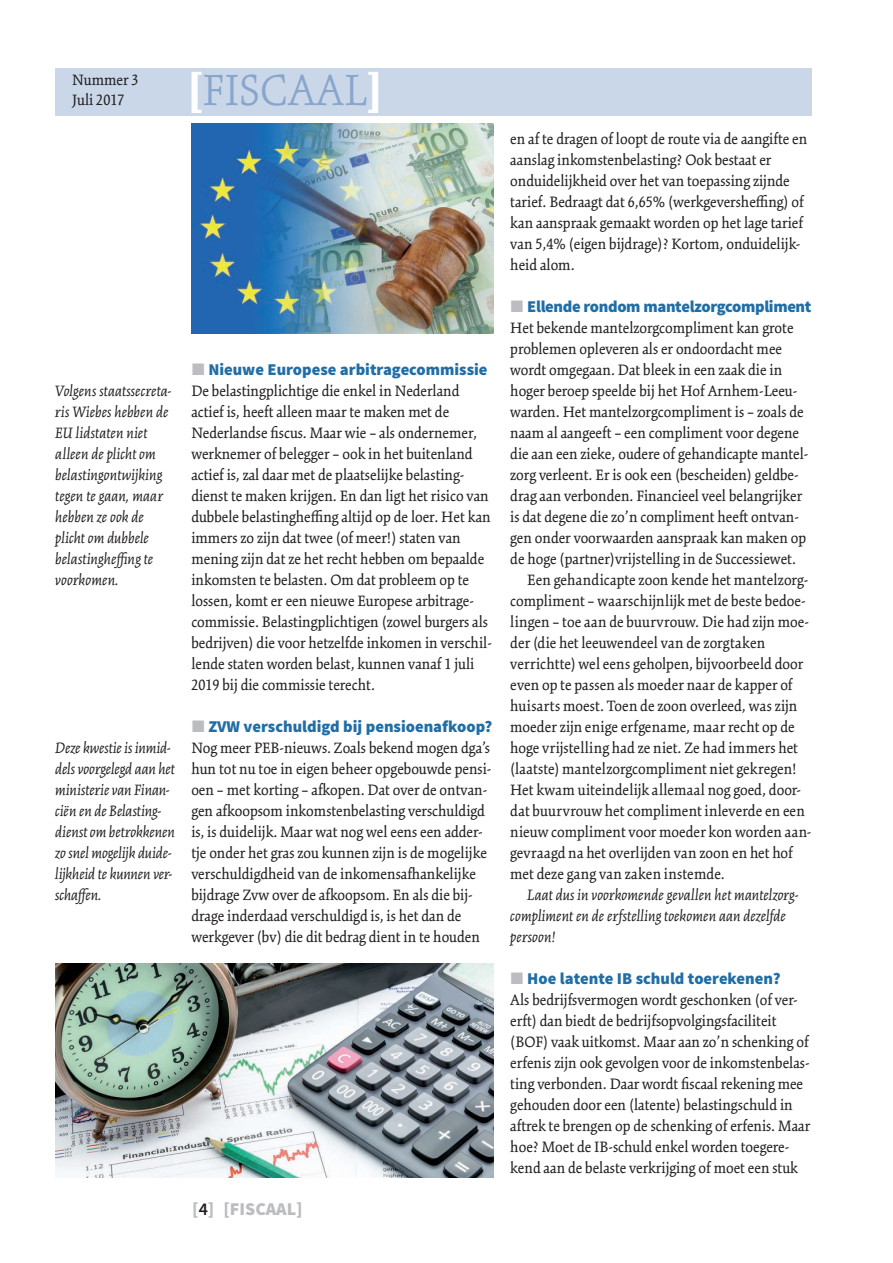
<style>
.page{position:relative;width:893px;height:1263px;background:#fff}
.page>*{position:absolute;margin:0;border:0;box-sizing:border-box;transform-origin:0 0}
.t1{font:300 48px "Kinesis Std";color:#88a5cc}
.t2{font:900 18px "Source Sans Pro";color:#bcbdc0}
.t3{font:16.5px/21px "Kinesis Std";color:#231f20}
.t4{font:italic 16.5px/21px "Kinesis Std";color:#231f20}
.t5{font:900 16.5px "Source Sans Pro";color:#206ea6}
.t6{font:900 16.5px "Source Sans Pro";letter-spacing:-.02em;color:#206ea6}
.s1{font-weight:900;color:#fff}
.s2{font-family:"Mathematical Pi Six";font-weight:400;color:#bcbdc0}
.s3{font-weight:600;color:#231f20}
</style>
<div class="page">
<div style="left:55px;top:68px;width:757px;height:47px;background:#c9d7e9"></div>
<img style="left:191px;top:123px;width:302px;height:210px">
<img style="left:55px;top:963px;width:438px;height:215px">
<p class="t3" style="left:72px;top:70px;width:68px;line-height:19.8px">Nummer 3<br>Juli 2017</p>
<h1 class="t1" style="left:187px;top:63px;width:197px"><span class="s1">[</span>FISCAAL<span class="s1">]</span></h1>
<p class="t4" style="left:55px;top:380px;width:118px">Volgens staatssecreta&shy;ris Wiebes hebben de<br>EU lidstaten niet alleen de plicht om belastingontwijking tegen te gaan, maar hebben ze ook de plicht om dubbele belastingheffing te voorkomen.</p>
<p class="t4" style="left:55px;top:737px;width:121px">Deze kwestie is inmid&shy;dels voorgelegd aan het ministerie van Finan&shy;ciën en de Belasting&shy;dienst om betrokkenen zo snel mogelijk duide&shy;lijkheid te kunnen ver&shy;schaffen.</p>
<p class="t5" style="left:191px;top:359px;width:298px"><span class="s2">J</span> Nieuwe Europese arbitragecommissie</p>
<p class="t3" style="left:191px;top:380px;width:302px">De belastingplichtige die enkel in Nederland actief is, heeft alleen maar te maken met de Nederlandse fiscus. Maar wie – als ondernemer, werknemer of belegger – ook in het buitenland actief is, zal daar met de plaatselijke belasting&shy;dienst te maken krijgen. En dan ligt het risico van dubbele belastingheffing altijd op de loer. Het kan immers zo zijn dat twee (of meer!) staten van mening zijn dat ze het recht hebben om bepaalde inkomsten te belasten. Om dat probleem op te lossen, komt er een nieuwe Europese arbitrage&shy;commissie. Belastingplichtigen (zowel burgers als bedrijven) die voor hetzelfde inkomen in verschil&shy;lende staten worden belast, kunnen vanaf 1 juli 2019 bij die commissie terecht.</p>
<p class="t5" style="left:191px;top:716px;width:303px"><span class="s2">J</span> ZVW verschuldigd bij pensioenafkoop?</p>
<p class="t3" style="left:191px;top:737px;width:302px">Nog meer PEB-nieuws. Zoals bekend mogen dga’s hun tot nu toe in eigen beheer opgebouwde pensi&shy;oen – met korting – afkopen. Dat over de ontvan&shy;gen afkoopsom inkomstenbelasting verschuldigd is, is duidelijk. Maar wat nog wel eens een adder&shy;tje onder het gras zou kunnen zijn is de mogelijke verschuldigdheid van de inkomensafhankelijke bijdrage Zvw over de afkoopsom. En als die bij&shy;drage inderdaad verschuldigd is, is het dan de werkgever (bv) die dit bedrag dient in te houden</p>
<p class="t2" style="left:192px;top:1197px;width:112px">[<span class="s3">4</span>] [FISCAAL]</p>
<p class="t3" style="left:510px;top:128px;width:298px">en af te dragen of loopt de route via de aangifte en aanslag inkomstenbelasting? Ook bestaat er onduidelijkheid over het van toepassing zijnde tarief. Bedraagt dat 6,65% (werkgeversheffing) of kan aanspraak gemaakt worden op het lage tarief van 5,4% (eigen bijdrage)? Kortom, onduidelijk&shy;heid alom.</p>
<p class="t6" style="left:510px;top:296px;width:303px"><span class="s2">J</span> Ellende rondom mantelzorgcompliment</p>
<p class="t3" style="left:510px;top:317px;width:285px">Het bekende mantelzorgcompliment kan grote</p>
<p class="t3" style="left:510px;top:339px;width:273px">problemen opleveren als er ondoordacht mee</p>
<p class="t3" style="left:510px;top:360px;width:273px">wordt omgegaan. Dat bleek in een zaak die in</p>
<p class="t3" style="left:510px;top:381px;width:289px">hoger beroep speelde bij het Hof Arnhem-Leeu-</p>
<p class="t3" style="left:510px;top:402px;width:295px">warden. Het mantelzorgcompliment is – zoals de</p>
<p class="t3" style="left:510px;top:423px;width:290px">naam al aangeeft – een compliment voor degene</p>
<p class="t3" style="left:510px;top:444px;width:300px">die aan een zieke, oudere of gehandicapte mantel-</p>
<p class="t3" style="left:510px;top:465px;width:290px">zorg verleent. Er is ook een (bescheiden) geldbe-</p>
<p class="t3" style="left:510px;top:486px;width:293px">drag aan verbonden. Financieel veel belangrijker</p>
<p class="t3" style="left:510px;top:507px;width:290px">is dat degene die zo’n compliment heeft ontvan-</p>
<p class="t3" style="left:510px;top:528px;width:297px">gen onder voorwaarden aanspraak kan maken op</p>
<p class="t3" style="left:510px;top:549px;width:287px">de hoge (partner)vrijstelling in de Successiewet.</p>
<p class="t3" style="left:527px;top:570px;width:283px">Een gehandicapte zoon kende het mantelzorg-</p>
<p class="t3" style="left:510px;top:591px;width:297px">compliment – waarschijnlijk met de beste bedoe-</p>
<p class="t3" style="left:510px;top:612px;width:300px">lingen – toe aan de buurvrouw. Die had zijn moe-</p>
<p class="t3" style="left:510px;top:633px;width:257px">der (die het leeuwendeel van de zorgtaken</p>
<p class="t3" style="left:510px;top:654px;width:294px">verrichtte) wel eens geholpen, bijvoorbeeld door</p>
<p class="t3" style="left:510px;top:675px;width:284px">even op te passen als moeder naar de kapper of</p>
<p class="t3" style="left:510px;top:696px;width:288px">huisarts moest. Toen de zoon overleed, was zijn</p>
<p class="t3" style="left:510px;top:717px;width:286px">moeder zijn enige erfgename, maar recht op de</p>
<p class="t3" style="left:510px;top:738px;width:289px">hoge vrijstelling had ze niet. Ze had immers het</p>
<p class="t3" style="left:510px;top:759px;width:288px">(laatste) mantelzorgcompliment niet gekregen!</p>
<p class="t3" style="left:510px;top:780px;width:292px">Het kwam uiteindelijk allemaal nog goed, door-</p>
<p class="t3" style="left:510px;top:801px;width:296px">dat buurvrouw het compliment inleverde en een</p>
<p class="t3" style="left:510px;top:822px;width:303px">nieuw compliment voor moeder kon worden aan-</p>
<p class="t3" style="left:510px;top:843px;width:284px">gevraagd na het overlijden van zoon en het hof</p>
<p class="t3" style="left:510px;top:864px;width:216px">met deze gang van zaken instemde.</p>
<p class="t4" style="left:510px;top:885px;width:290px;text-indent:17px">Laat dus in voorkomende gevallen het mantelzorg&shy;compliment en de erfstelling toekomen aan dezelfde persoon!</p>
<p class="t5" style="left:510px;top:968px;width:272px"><span class="s2">J</span> Hoe latente IB schuld toerekenen?</p>
<p class="t3" style="left:510px;top:990px;width:301px">Als bedrijfsvermogen wordt geschonken (of ver&shy;erft) dan biedt de bedrijfsopvolgingsfaciliteit (BOF) vaak uitkomst. Maar aan zo’n schenking of erfenis zijn ook gevolgen voor de inkomstenbelas&shy;ting verbonden. Daar wordt fiscaal rekening mee gehouden door een (latente) belastingschuld in aftrek te brengen op de schenking of erfenis. Maar hoe? Moet de IB-schuld enkel worden toegere&shy;kend aan de belaste verkrijging of moet een stuk</p>
</div>
